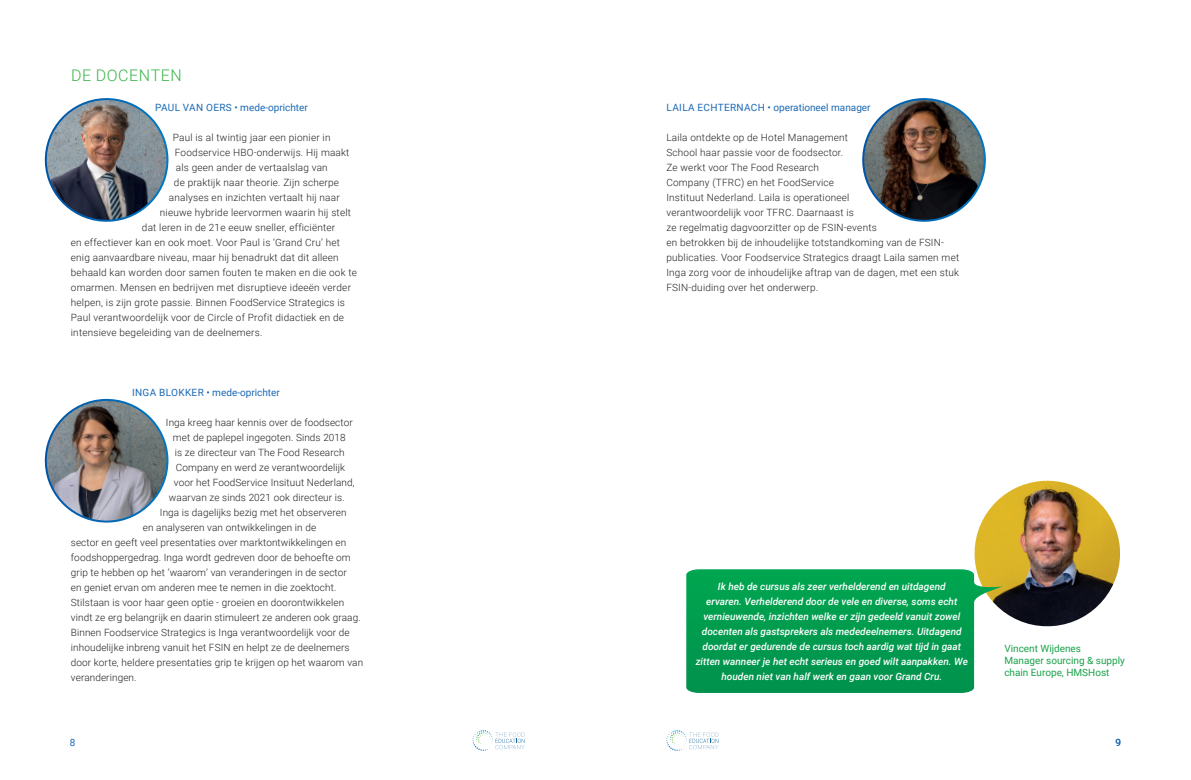
<style>
.page{position:relative;width:1191px;height:780px;background:#fff}
.page>*{position:absolute;margin:0;border:0;box-sizing:border-box;transform-origin:0 0}
.t1{font:300 16px "Roboto";letter-spacing:.035em;color:#3ab54a}
.t2{font:300 10px/15px "Roboto";letter-spacing:.02em;color:#231f20}
.t3{font:italic 500 10px/15px "Roboto";color:#fff;text-align:center}
.t4{font:10px "Roboto";color:#1b69b4}
.t5{font:10px/12px "Roboto";color:#1aa249}
</style>
<div class="page">
<svg style="left:666px;top:730px;width:52px;height:20px"></svg>
<svg style="left:472px;top:730px;width:52px;height:20px"></svg>
<img style="left:974px;top:480px;width:146px;height:147px">
<img style="left:45px;top:399px;width:124px;height:124px">
<img style="left:45px;top:98px;width:124px;height:124px">
<img style="left:862px;top:98px;width:124px;height:124px">
<svg style="left:686px;top:569px;width:317px;height:124px;background:#16a35a"></svg>
<h1 class="t1" style="left:71px;top:64px;width:112px">DE DOCENTEN</h1>
<p class="t4" style="left:155px;top:100px;width:154px">PAUL VAN OERS • mede-oprichter</p>
<p class="t2" style="left:173px;top:130px;width:159px">Paul is al twintig jaar een pionier in</p>
<p class="t2" style="left:175px;top:145px;width:176px">Foodservice HBO-onderwijs. Hij maakt</p>
<p class="t2" style="left:176px;top:160px;width:153px">als geen ander de vertaalslag van</p>
<p class="t2" style="left:174px;top:175px;width:167px">de praktijk naar theorie. Zijn scherpe</p>
<p class="t2" style="left:169px;top:190px;width:172px">analyses en inzichten vertaalt hij naar</p>
<p class="t2" style="left:160px;top:205px;width:193px">nieuwe hybride leervormen waarin hij stelt</p>
<p class="t2" style="left:142px;top:220px;width:195px">dat leren in de 21e eeuw sneller, efficiënter</p>
<p class="t2" style="left:71px;top:235px;width:271px">en effectiever kan en ook moet. Voor Paul is ‘Grand Cru’ het</p>
<p class="t2" style="left:71px;top:250px;width:269px">enig aanvaardbare niveau, maar hij benadrukt dat dit alleen</p>
<p class="t2" style="left:71px;top:265px;width:288px">behaald kan worden door samen fouten te maken en die ook te</p>
<p class="t2" style="left:71px;top:280px;width:282px">omarmen. Mensen en bedrijven met disruptieve ideeën verder</p>
<p class="t2" style="left:71px;top:295px;width:275px">helpen, is zijn grote passie. Binnen FoodService Strategics is</p>
<p class="t2" style="left:71px;top:310px;width:275px">Paul verantwoordelijk voor de Circle of Profit didactiek en de</p>
<p class="t2" style="left:71px;top:325px;width:193px">intensieve begeleiding van de deelnemers.</p>
<p class="t4" style="left:132px;top:385px;width:149px">INGA BLOKKER • mede-oprichter</p>
<p class="t2" style="left:166px;top:415px;width:188px">Inga kreeg haar kennis over de foodsector</p>
<p class="t2" style="left:173px;top:430px;width:174px">met de paplepel ingegoten. Sinds 2018</p>
<p class="t2" style="left:175px;top:445px;width:171px">is ze directeur van The Food Research</p>
<p class="t2" style="left:176px;top:460px;width:171px">Company en werd ze verantwoordelijk</p>
<p class="t2" style="left:174px;top:475px;width:182px">voor het FoodService Insituut Nederland,</p>
<p class="t2" style="left:169px;top:490px;width:177px">waarvan ze sinds 2021 ook directeur is.</p>
<p class="t2" style="left:160px;top:505px;width:188px">Inga is dagelijks bezig met het observeren</p>
<p class="t2" style="left:143px;top:520px;width:175px">en analyseren van ontwikkelingen in de</p>
<p class="t2" style="left:71px;top:535px;width:277px">sector en geeft veel presentaties over marktontwikkelingen en</p>
<p class="t2" style="left:71px;top:550px;width:281px">foodshoppergedrag. Inga wordt gedreven door de behoefte om</p>
<p class="t2" style="left:71px;top:565px;width:277px">grip te hebben op het ‘waarom’ van veranderingen in de sector</p>
<p class="t2" style="left:71px;top:580px;width:267px">en geniet ervan om anderen mee te nemen in die zoektocht.</p>
<p class="t2" style="left:71px;top:595px;width:275px">Stilstaan is voor haar geen optie - groeien en doorontwikkelen</p>
<p class="t2" style="left:71px;top:610px;width:291px">vindt ze erg belangrijk en daarin stimuleert ze anderen ook graag.</p>
<p class="t2" style="left:71px;top:625px;width:280px">Binnen Foodservice Strategics is Inga verantwoordelijk voor de</p>
<p class="t2" style="left:71px;top:640px;width:280px">inhoudelijke inbreng vanuit het FSIN en helpt ze de deelnemers</p>
<p class="t2" style="left:71px;top:655px;width:294px">door korte, heldere presentaties grip te krijgen op het waarom van</p>
<p class="t2" style="left:71px;top:670px;width:67px">veranderingen.</p>
<p class="t4" style="left:70px;top:735px;width:7px">8</p>
<p class="t4" style="left:666px;top:100px;width:205px">LAILA ECHTERNACH • operationeel manager</p>
<p class="t2" style="left:666px;top:130px;width:294px">Laila ontdekte op de Hotel Management<br>School haar passie voor de foodsector.<br>Ze werkt voor The Food Research<br>Company (TFRC) en het FoodService<br>Instituut Nederland. Laila is operationeel<br>verantwoordelijk voor TFRC. Daarnaast is<br>ze regelmatig dagvoorzitter op de FSIN-events<br>en betrokken bij de inhoudelijke totstandkoming van de FSIN&shy;publicaties. Voor Foodservice Strategics draagt Laila samen met Inga zorg voor de inhoudelijke aftrap van de dagen, met een stuk FSIN-duiding over het onderwerp.</p>
<p class="t3" style="left:695px;top:578px;width:274px">Ik heb de cursus als zeer verhelderend en uitdagend<br>ervaren. Verhelderend door de vele en diverse, soms echt vernieuwende, inzichten welke er zijn gedeeld vanuit zowel docenten als gastsprekers als mededeelnemers. Uitdagend doordat er gedurende de cursus toch aardig wat tijd in gaat zitten wanneer je het echt serieus en goed wilt aanpakken. We houden niet van half werk en gaan voor Grand Cru.</p>
<p class="t5" style="left:1004px;top:641px;width:122px">Vincent Wijdenes<br>Manager sourcing &amp; supply chain Europe, HMSHost</p>
<p class="t4" style="left:1115px;top:735px;width:7px">9</p>
</div>
